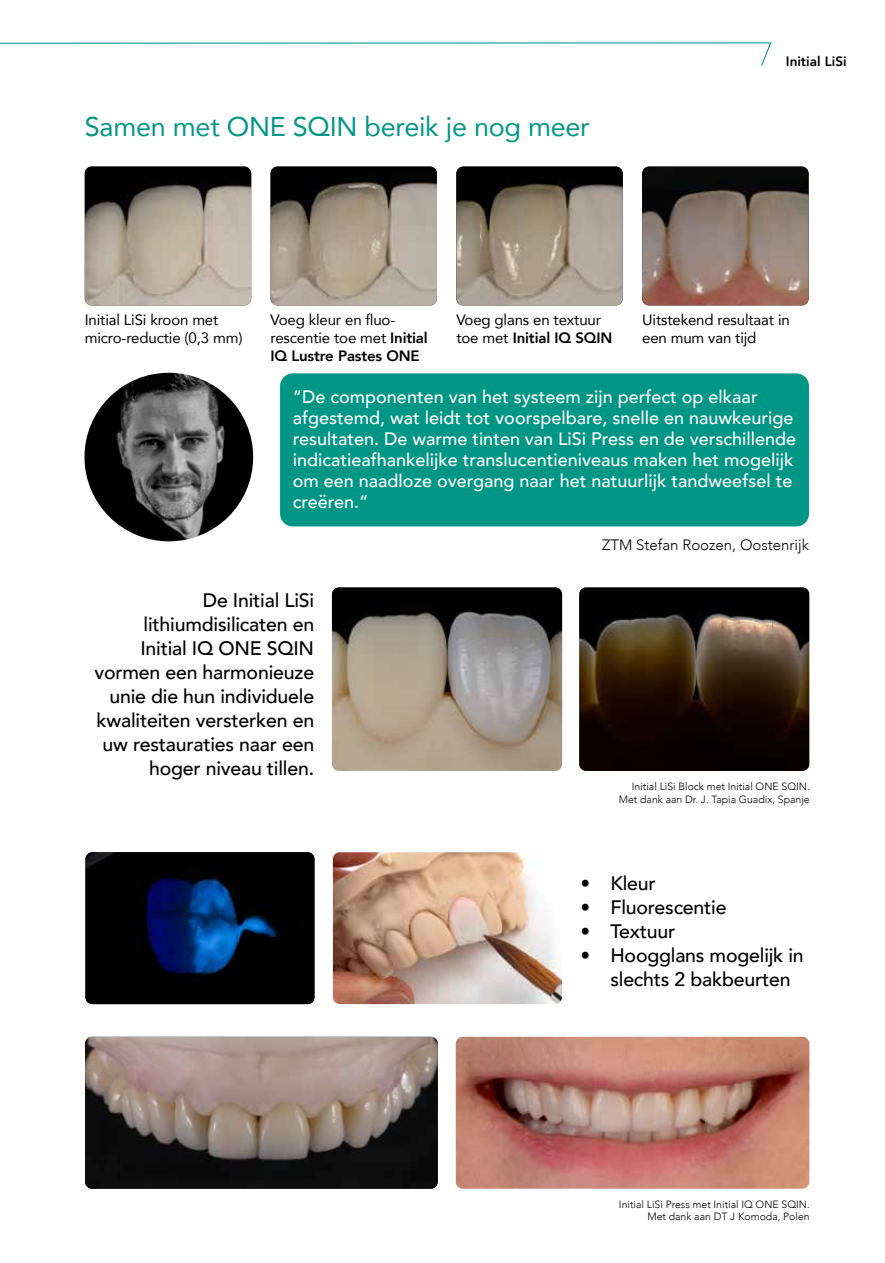
<style>
.page{position:relative;width:885px;height:1263px;background:#fff}
.page>*{position:absolute;margin:0;border:0;box-sizing:border-box;transform-origin:0 0}
.t1{font:27px "Avenir";letter-spacing:-.01em;color:#009686}
.t2{font:500 19.5px/24px "Avenir";letter-spacing:-.01em;color:#000;text-align:right}
.t3{font:500 18px/21px "Avenir";color:#fff}
.t4{font:15px/18px "Avenir";letter-spacing:-.01em;color:#000}
.t5{font:300 15px "Avenir";color:#000}
.t6{font:800 13.5px "Avenir";color:#000}
.t7{font:300 10.5px/12.8px "Avenir";color:#000;text-align:right}
.s1{font-weight:800}
</style>
<div class="page">
<img style="left:84px;top:373px;width:169px;height:168px">
<img style="left:85px;top:167px;width:166px;height:138px">
<img style="left:270px;top:167px;width:167px;height:138px">
<img style="left:456px;top:167px;width:166px;height:138px">
<img style="left:642px;top:167px;width:166px;height:138px">
<img style="left:332px;top:587px;width:230px;height:184px">
<img style="left:579px;top:587px;width:230px;height:184px">
<img style="left:85px;top:1037px;width:352px;height:152px">
<img style="left:455px;top:1037px;width:354px;height:152px">
<img style="left:85px;top:852px;width:229px;height:152px">
<img style="left:333px;top:852px;width:229px;height:152px">
<svg style="left:0;top:42px;width:772px;height:24px"></svg>
<div style="left:280px;top:373px;width:528px;height:153px;background:#009686;border-radius:13px"></div>
<h1 class="t1" style="left:85px;top:104px;width:506px">Samen met ONE SQIN bereik je nog meer</h1>
<p class="t6" style="left:785px;top:51px;width:62px">Initial LiSi</p>
<p class="t4" style="left:85px;top:310px;width:159px">Initial LiSi kroon met micro-reductie (0,3 mm)</p>
<p class="t4" style="left:270px;top:310px;width:159px">Voeg kleur en fluo&shy;rescentie toe met <span class="s1">Initial<br>IQ Lustre Pastes ONE</span></p>
<p class="t4" style="left:456px;top:310px;width:157px">Voeg glans en textuur toe met <span class="s1">Initial IQ SQIN</span></p>
<p class="t4" style="left:642px;top:310px;width:149px">Uitstekend resultaat in een mum van tijd</p>
<p class="t3" style="left:293px;top:386px;width:505px">“De componenten van het systeem zijn perfect op elkaar afgestemd, wat leidt tot voorspelbare, snelle en nauwkeurige resultaten. De warme tinten van LiSi Press en de verschillende indicatieafhankelijke translucentieniveaus maken het mogelijk om een naadloze overgang naar het natuurlijk tandweefsel te creëren.”</p>
<p class="t5" style="left:602px;top:536px;width:208px">ZTM Stefan Roozen, Oostenrijk</p>
<p class="t2" style="left:94px;top:587px;width:221px">De Initial LiSi lithiumdisilicaten en<br>Initial IQ ONE SQIN vormen een harmonieuze unie die hun individuele kwaliteiten versterken en uw restauraties naar een hoger niveau tillen.</p>
<p class="t7" style="left:618px;top:780px;width:192px">Initial LiSi Block met Initial ONE SQIN.<br>Met dank aan Dr. J. Tapia Guadix, Spanje</p>
<p class="t2" style="left:580px;top:870px;width:77px">• Kleur</p>
<p class="t2" style="left:580px;top:894px;width:147px">• Fluorescentie</p>
<p class="t2" style="left:580px;top:918px;width:96px">• Textuur</p>
<p class="t2" style="left:610px;top:942px;width:195px;text-align:left;text-indent:-30px">• Hoogglans mogelijk in slechts 2 bakbeurten</p>
<p class="t7" style="left:619px;top:1198px;width:192px">Initial LiSi Press met Initial IQ ONE SQIN.<br>Met dank aan DT J Komoda, Polen</p>
</div>
